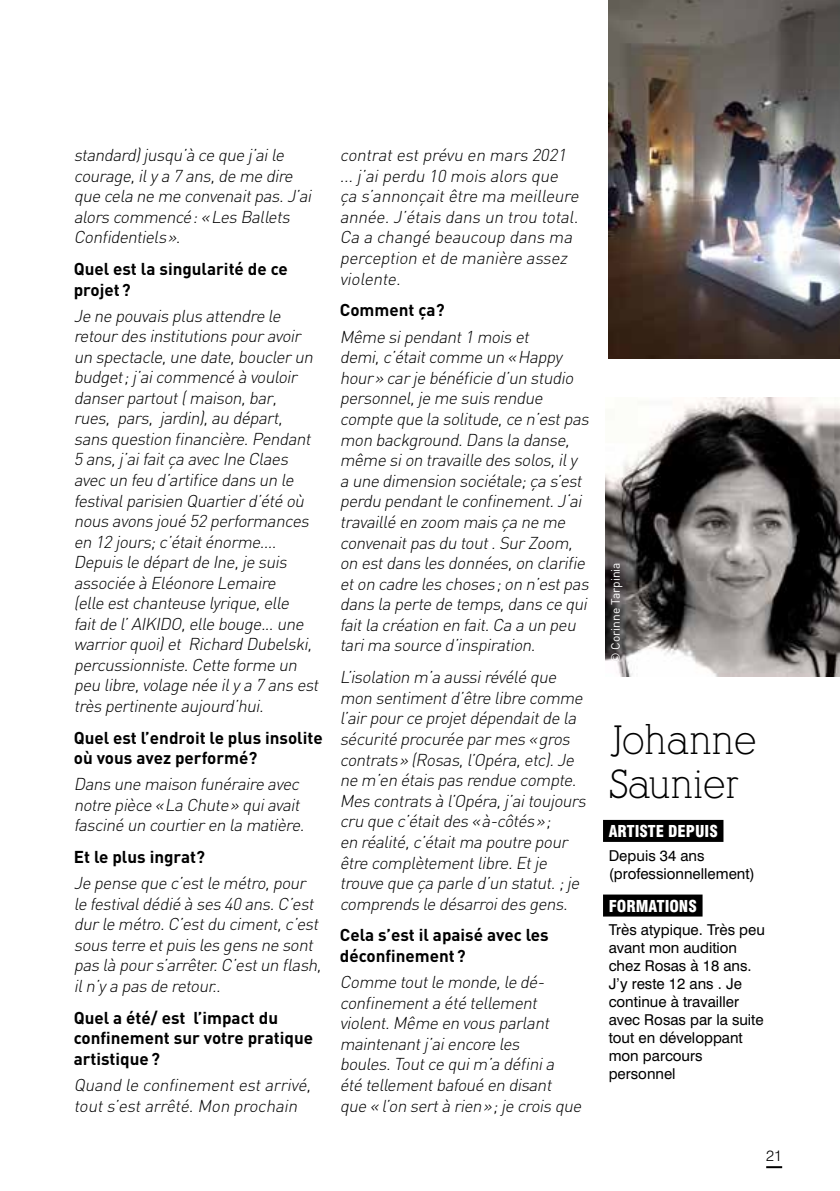
<style>
.page{position:relative;width:840px;height:1191px;background:#fff}
.page>*{position:absolute;margin:0;border:0;box-sizing:border-box;transform-origin:0 0}
.t1{font:40px/44px "Alexandria FLF";color:#000}
.t2{font:italic 300 17px/20.6px "DIN";letter-spacing:-.03em;color:#000}
.t3{font:700 17px/20.6px "DIN";color:#000}
.t4{font:900 condensed 16px "Swiss 721 BT";color:#fff}
.t5{font:15px/18px "Swiss 721 BT";color:#000}
.t6{font:300 15px "Swiss 721 BT";color:#000}
.t7{font:12px "DIN";color:#fff}
</style>
<div class="page">
<svg style="left:766px;top:1166px;width:15px;height:2px"></svg>
<div style="left:602px;top:820px;width:121px;height:22px;background:#000"></div>
<div style="left:602px;top:894px;width:100px;height:22px;background:#000"></div>
<img style="left:605px;top:397px;width:234px;height:280px">
<img style="left:608px;top:0;width:231px;height:359px">
<p class="t2" style="left:74px;top:145px;width:243px">standard)jusqu’à ce que j ’aile courage,ilya 7 ans,de me dire que cela ne me convenaitpas.J’ai alors commencé:«Les Ballets<br>Confidentiels».</p>
<p class="t3" style="left:74px;top:258px;width:215px">Quel est la singularité de ce projet?</p>
<p class="t2" style="left:74px;top:305px;width:249px">Je ne pouvais plus attendre le retourdes institutions pouravoir un spectacle,une date,bouclerun budget;j ’aicommencé à vouloir danserpartout(maison,bar, rues, pars, jardin),au départ, sans question financière.Pendant<br>5 ans,j ’aifaitça avec Ine Claes avec un feu d’artifice dans un le festivalparisien Quartierd’été où nous avons joué 52 performances en 12 jours;c’étaiténorme....<br>Depuis le départde Ine,je suis associée à Eléonore Lemaire<br>(elle estchanteuse lyrique,elle faitde l’AIKIDO,elle bouge...une warriorquoi)et Richard Dubelski, percussionniste.Cette forme un peu libre,volage née ilya 7 ans est très pertinente aujourd’hui.</p>
<p class="t3" style="left:74px;top:726px;width:250px">Quel est l’endroit le plus insolite où vous avez performé?</p>
<p class="t2" style="left:74px;top:773px;width:235px">Dans une maison funéraire avec notre pièce «La Chute» quiavait fasciné un courtieren la matière.</p>
<p class="t3" style="left:74px;top:846px;width:133px">Et le plus ingrat?</p>
<p class="t2" style="left:74px;top:872px;width:252px">Je pense que c’estle métro,pour le festivaldédié à ses 40 ans.C’est durle métro.C’estdu ciment,c’est sous terre etpuis les gens ne sont pas là pours’arrêter.C’estun flash, iln’ya pas de retour..</p>
<p class="t3" style="left:74px;top:1006px;width:241px">Quel a été/ est l’impact du confinement sur votre pratique artistique?</p>
<p class="t2" style="left:74px;top:1074px;width:242px">Quand le confinementestarrivé, touts’estarrêté.Mon prochain</p>
<p class="t2" style="left:339px;top:145px;width:244px">contratestprévu en mars 2021 ...j ’aiperdu 10 mois alors que ça s’annonçaitêtre ma meilleure année.J’étais dans un trou total.<br>Ca a changé beaucoup dans ma perception etde manière assez violente.</p>
<p class="t3" style="left:339px;top:299px;width:106px">Comment ça?</p>
<p class="t2" style="left:339px;top:326px;width:254px">Même sipendant1 mois et demi,c’étaitcomme un «Happy hour» carje bénéficie d’un studio personnel,je me suis rendue compte que la solitude,ce n’estpas mon background.Dans la danse, même sion travaille des solos,ily a une dimension sociétale;ça s’est perdu pendantle confinement.J‘ai travaillé en zoom mais ça ne me convenaitpas du tout .SurZoom, on estdans les données,on clarifie eton cadre les choses;on n’estpas dans la perte de temps,dans ce qui faitla création en fait.Ca a un peu tarima source d’inspiration.</p>
<p class="t2" style="left:339px;top:666px;width:251px">L’isolation m’a aussirévélé que mon sentimentd’être libre comme l’airpource projetdépendaitde la sécurité procurée parmes «gros contrats» (Rosas,l’Opéra,etc).Je ne m’en étais pas rendue compte.<br>Mes contrats à l’Opéra,j ’aitoujours cru que c’étaitdes «à-côtés»;<br>en réalité,c’étaitma poutre pour être complètementlibre.Etje trouve que ça parle d’un statut.;je comprends le désarroides gens.</p>
<p class="t3" style="left:339px;top:924px;width:210px">Cela s’est il apaisé avec les déconfinement?</p>
<p class="t2" style="left:339px;top:971px;width:246px">Comme toutle monde,le dé&shy;confinementa été tellement violent.Même en vous parlant maintenantj ’aiencore les boules.Toutce quim’a définia été tellementbafoué en disant que « l’on sertà rien»;je crois que</p>
<p class="t7" style="left:607px;top:663px;width:103px;rotate:-90deg">© Corinne Tarpinia</p>
<h1 class="t1" style="left:608px;top:718px;width:149px">Johanne<br>Saunier</h1>
<p class="t4" style="left:608px;top:821px;width:110px">ARTISTE DEPUIS</p>
<p class="t5" style="left:608px;top:846px;width:147px">Depuis 34 ans (professionnellement)</p>
<p class="t4" style="left:608px;top:896px;width:90px">FORMATIONS</p>
<p class="t5" style="left:608px;top:920px;width:158px">Très atypique. Très peu avant mon audition chez Rosas à 18 ans.<br>J’y reste 12 ans . Je continue à travailler avec Rosas par la suite tout en développant mon parcours personnel</p>
<p class="t6" style="left:765px;top:1146px;width:17px">21</p>
</div>
